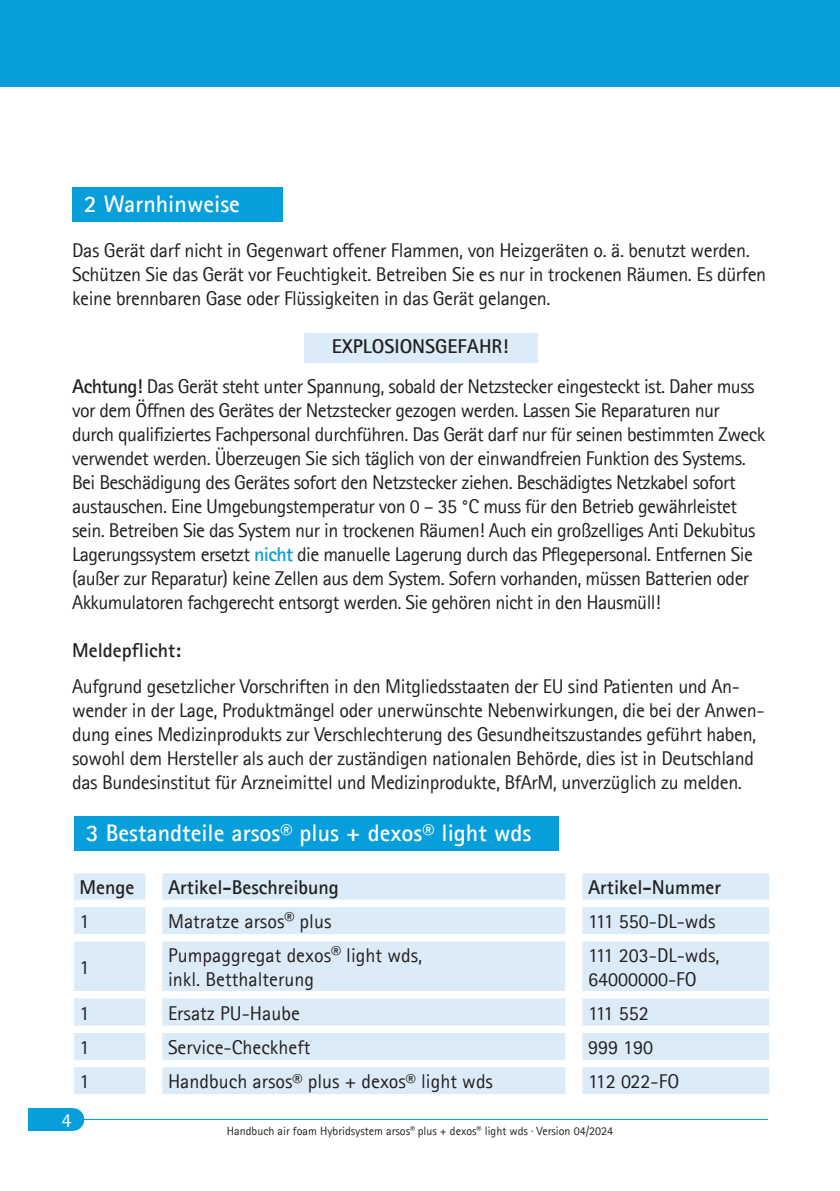
<style>
.page{position:relative;width:840px;height:1191px;background:#fff}
.page>*{position:absolute;margin:0;border:0;box-sizing:border-box;transform-origin:0 0}
.t1{font:700 24px "Agfa Rotis Sans Serif";color:#fff}
.t2{font:20px/24px "Agfa Rotis Sans Serif";letter-spacing:-.03em;color:#231f20}
.t3{font:20px/24px "Agfa Rotis Sans Serif";color:#231f20}
.t4{font:700 20px "Agfa Rotis Sans Serif";color:#231f20}
.t5{font:20px "Agfa Rotis Sans Serif";color:#fff}
.t6{font:12px "Agfa Rotis Sans Serif";color:#231f20}
.s1{font-weight:700}
.s2{font-weight:700;color:#069edb}
</style>
<div class="page">
<hr style="left:72px;top:1119px;width:695px;height:1px;background:#069edb">
<div style="left:28px;top:1108px;width:45px;height:22px;background:#069edb"></div>
<div style="left:62px;top:1108px;width:22px;height:22px;background:#069edb;border-radius:50%"></div>
<div style="left:304px;top:333px;width:233px;height:30px;background:#dbebf8"></div>
<div style="left:72px;top:187px;width:211px;height:34px;background:#069edb"></div>
<div style="left:0;top:0;width:839px;height:86px;background:#069edb"></div>
<div style="left:74px;top:816px;width:484px;height:34px;background:#069edb"></div>
<svg style="left:74px;top:873px;width:694px;height:221px;background:#ddecf8"></svg>
<svg style="left:74px;top:900px;width:694px;height:166px;fill:#dbebf8"></svg>
<hr style="left:74px;top:899px;width:71px;height:2px;background:#fff">
<hr style="left:162px;top:899px;width:403px;height:2px;background:#fff">
<hr style="left:582px;top:899px;width:186px;height:2px;background:#fff">
<hr style="left:74px;top:905px;width:71px;height:2px;background:#fff">
<hr style="left:162px;top:905px;width:403px;height:2px;background:#fff">
<hr style="left:582px;top:905px;width:186px;height:2px;background:#fff">
<hr style="left:74px;top:934px;width:71px;height:1px;background:#fff">
<hr style="left:162px;top:934px;width:403px;height:1px;background:#fff">
<hr style="left:582px;top:934px;width:186px;height:1px;background:#fff">
<hr style="left:74px;top:940px;width:71px;height:1px;background:#fff">
<hr style="left:162px;top:940px;width:403px;height:1px;background:#fff">
<hr style="left:582px;top:940px;width:186px;height:1px;background:#fff">
<hr style="left:74px;top:991px;width:71px;height:1px;background:#fff">
<hr style="left:162px;top:991px;width:403px;height:1px;background:#fff">
<hr style="left:582px;top:991px;width:186px;height:1px;background:#fff">
<hr style="left:74px;top:997px;width:71px;height:1px;background:#fff">
<hr style="left:162px;top:997px;width:403px;height:1px;background:#fff">
<hr style="left:582px;top:997px;width:186px;height:1px;background:#fff">
<hr style="left:74px;top:1025px;width:71px;height:2px;background:#fff">
<hr style="left:162px;top:1025px;width:403px;height:2px;background:#fff">
<hr style="left:582px;top:1025px;width:186px;height:2px;background:#fff">
<hr style="left:74px;top:1031px;width:71px;height:2px;background:#fff">
<hr style="left:162px;top:1031px;width:403px;height:2px;background:#fff">
<hr style="left:582px;top:1031px;width:186px;height:2px;background:#fff">
<hr style="left:74px;top:1059px;width:71px;height:2px;background:#fff">
<hr style="left:162px;top:1059px;width:403px;height:2px;background:#fff">
<hr style="left:582px;top:1059px;width:186px;height:2px;background:#fff">
<hr style="left:74px;top:1065px;width:71px;height:2px;background:#fff">
<hr style="left:162px;top:1065px;width:403px;height:2px;background:#fff">
<hr style="left:582px;top:1065px;width:186px;height:2px;background:#fff">
<p class="t1" style="left:84px;top:188px;width:157px">2 Warnhinweise</p>
<p class="t2" style="left:72px;top:238px;width:695px">Das Gerät darf nicht in Gegenwart offener Flammen, von Heizgeräten o. ä. benutzt werden.<br>Schützen Sie das Gerät vor Feuchtigkeit. Betreiben Sie es nur in trockenen Räumen. Es dürfen keine brennbaren Gase oder Flüssigkeiten in das Gerät gelangen.</p>
<p class="t2" style="left:72px;top:326px;width:683px;line-height:40px;text-indent:259px"><span class="s1">EXPLOSIONSGEFAHR!<br>Achtung!</span> Das Gerät steht unter Spannung, sobald der Netzstecker eingesteckt ist. Daher muss</p>
<p class="t2" style="left:72px;top:398px;width:694px">vor dem Öffnen des Gerätes der Netzstecker gezogen werden. Lassen Sie Reparaturen nur durch qualifiziertes Fachpersonal durchführen. Das Gerät darf nur für seinen bestimmten Zweck verwendet werden. Überzeugen Sie sich täglich von der einwandfreien Funktion des Systems.<br>Bei Beschädigung des Gerätes sofort den Netzstecker ziehen. Beschädigtes Netzkabel sofort austauschen. Eine Umgebungstemperatur von 0 – 35 °C muss für den Betrieb gewährleistet sein. Betreiben Sie das System nur in trockenen Räumen! Auch ein großzelliges Anti Dekubitus Lagerungssystem ersetzt <span class="s2">nicht</span> die manuelle Lagerung durch das Pflegepersonal. Entfernen Sie (außer zur Reparatur) keine Zellen aus dem System. Sofern vorhanden, müssen Batterien oder Akkumulatoren fachgerecht entsorgt werden. Sie gehören nicht in den Hausmüll!</p>
<p class="t4" style="left:72px;top:637px;width:110px">Meldepflicht:</p>
<p class="t2" style="left:72px;top:674px;width:693px">Aufgrund gesetzlicher Vorschriften in den Mitgliedsstaaten der EU sind Patienten und An&shy;wender in der Lage, Produktmängel oder unerwünschte Nebenwirkungen, die bei der Anwen&shy;dung eines Medizinprodukts zur Verschlechterung des Gesundheitszustandes geführt haben, sowohl dem Hersteller als auch der zuständigen nationalen Behörde, dies ist in Deutschland das Bundesinstitut für Arzneimittel und Medizinprodukte, BfArM, unverzüglich zu melden.</p>
<p class="t1" style="left:86px;top:818px;width:447px">3 Bestandteile arsos® plus + dexos® light wds</p>
<p class="t4" style="left:80px;top:874px;width:56px">Menge</p>
<p class="t4" style="left:168px;top:874px;width:172px">Artikel-Beschreibung</p>
<p class="t4" style="left:587px;top:874px;width:134px">Artikel-Nummer</p>
<p class="t2" style="left:80px;top:909px;width:11px">1</p>
<p class="t3" style="left:168px;top:909px;width:165px">Matratze arsos® plus</p>
<p class="t3" style="left:587px;top:909px;width:129px">111 550-DL-wds</p>
<p class="t2" style="left:80px;top:955px;width:11px">1</p>
<p class="t3" style="left:168px;top:943px;width:255px">Pumpaggregat dexos® light wds, inkl. Betthalterung</p>
<p class="t3" style="left:587px;top:943px;width:133px">111 203-DL-wds,<br>64000000-FO</p>
<p class="t5" style="left:62px;top:1108px;width:11px">4</p>
<p class="t2" style="left:80px;top:1000px;width:11px">1</p>
<p class="t3" style="left:168px;top:1000px;width:133px">Ersatz PU-Haube</p>
<p class="t2" style="left:587px;top:1000px;width:62px">111 552</p>
<p class="t2" style="left:79px;top:1035px;width:11px">1</p>
<p class="t3" style="left:168px;top:1035px;width:144px">Service-Checkheft</p>
<p class="t2" style="left:587px;top:1035px;width:67px">999 190</p>
<p class="t2" style="left:79px;top:1069px;width:11px">1</p>
<p class="t3" style="left:168px;top:1069px;width:326px">Handbuch arsos® plus + dexos® light wds</p>
<p class="t2" style="left:587px;top:1069px;width:93px">112 022-FO</p>
<p class="t6" style="left:227px;top:1123px;width:387px">Handbuch air foam Hybridsystem arsos<sup>®</sup> plus + dexos<sup>®</sup> light wds · Version 04/2024</p>
</div>
